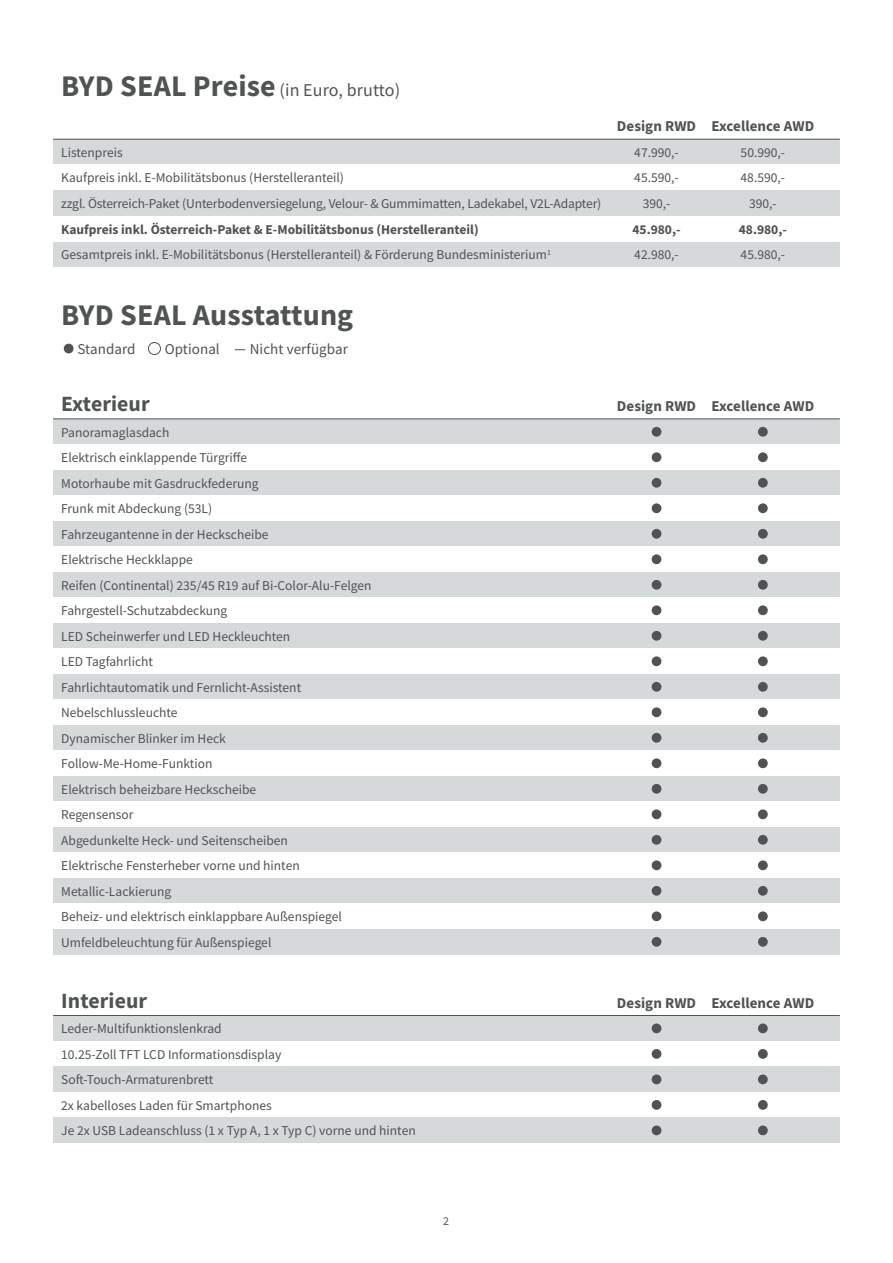
<style>
.page{position:relative;width:893px;height:1263px;background:#fff}
.page>*{position:absolute;margin:0;border:0;box-sizing:border-box;transform-origin:0 0}
.t1{font:700 30px "Source Sans Pro";letter-spacing:.005em;color:#505353}
.t2{font:700 21.75px "Source Sans Pro";letter-spacing:.005em;color:#505353}
.t3{font:18px "Source Sans Pro";letter-spacing:.005em;color:#505353}
.t4{font:700 15px "Source Sans Pro";letter-spacing:.005em;color:#505353}
.t5{font:15px "Source Sans Pro";letter-spacing:.005em;color:#505353}
.t6{font:13.5px/25.5px "Source Sans Pro";color:#505353}
.t7{font:700 13.5px "Source Sans Pro";color:#505353}
.t8{font:12px "Source Sans Pro";color:#505353}
.s1{font-weight:700;font-size:30px}
</style>
<div class="page">
<div style="left:64px;top:344px;width:10px;height:9px;background:#505353;border-radius:50%"></div>
<div style="left:148px;top:342px;width:13px;height:13px;border:1px solid #505353;border-radius:50%"></div>
<div style="left:53px;top:419px;width:787px;height:25px;background:#d6d9da"></div>
<div style="left:53px;top:470px;width:787px;height:25px;background:#d6d9da"></div>
<div style="left:53px;top:521px;width:787px;height:25px;background:#d6d9da"></div>
<div style="left:53px;top:572px;width:787px;height:25px;background:#d6d9da"></div>
<div style="left:53px;top:623px;width:787px;height:25px;background:#d6d9da"></div>
<div style="left:53px;top:674px;width:787px;height:25px;background:#d6d9da"></div>
<div style="left:53px;top:725px;width:787px;height:25px;background:#d6d9da"></div>
<div style="left:53px;top:776px;width:787px;height:25px;background:#d6d9da"></div>
<div style="left:53px;top:827px;width:787px;height:26px;background:#d6d9da"></div>
<div style="left:53px;top:878px;width:787px;height:26px;background:#d6d9da"></div>
<div style="left:53px;top:929px;width:787px;height:26px;background:#d6d9da"></div>
<div style="left:652px;top:427px;width:9px;height:10px;background:#505353;border-radius:50%"></div>
<div style="left:758px;top:427px;width:10px;height:10px;background:#505353;border-radius:50%"></div>
<div style="left:652px;top:452px;width:9px;height:10px;background:#505353;border-radius:50%"></div>
<div style="left:758px;top:452px;width:10px;height:10px;background:#505353;border-radius:50%"></div>
<div style="left:652px;top:478px;width:9px;height:10px;background:#505353;border-radius:50%"></div>
<div style="left:758px;top:478px;width:10px;height:10px;background:#505353;border-radius:50%"></div>
<div style="left:652px;top:503px;width:9px;height:10px;background:#505353;border-radius:50%"></div>
<div style="left:758px;top:503px;width:10px;height:10px;background:#505353;border-radius:50%"></div>
<div style="left:652px;top:529px;width:9px;height:10px;background:#505353;border-radius:50%"></div>
<div style="left:758px;top:529px;width:10px;height:10px;background:#505353;border-radius:50%"></div>
<div style="left:652px;top:554px;width:9px;height:10px;background:#505353;border-radius:50%"></div>
<div style="left:758px;top:554px;width:10px;height:10px;background:#505353;border-radius:50%"></div>
<div style="left:652px;top:580px;width:9px;height:10px;background:#505353;border-radius:50%"></div>
<div style="left:758px;top:580px;width:10px;height:10px;background:#505353;border-radius:50%"></div>
<div style="left:652px;top:605px;width:9px;height:10px;background:#505353;border-radius:50%"></div>
<div style="left:758px;top:605px;width:10px;height:10px;background:#505353;border-radius:50%"></div>
<div style="left:652px;top:631px;width:9px;height:10px;background:#505353;border-radius:50%"></div>
<div style="left:758px;top:631px;width:10px;height:10px;background:#505353;border-radius:50%"></div>
<div style="left:652px;top:656px;width:9px;height:10px;background:#505353;border-radius:50%"></div>
<div style="left:758px;top:656px;width:10px;height:10px;background:#505353;border-radius:50%"></div>
<div style="left:652px;top:682px;width:9px;height:10px;background:#505353;border-radius:50%"></div>
<div style="left:758px;top:682px;width:10px;height:10px;background:#505353;border-radius:50%"></div>
<div style="left:652px;top:707px;width:9px;height:10px;background:#505353;border-radius:50%"></div>
<div style="left:758px;top:707px;width:10px;height:10px;background:#505353;border-radius:50%"></div>
<div style="left:652px;top:733px;width:9px;height:10px;background:#505353;border-radius:50%"></div>
<div style="left:758px;top:733px;width:10px;height:10px;background:#505353;border-radius:50%"></div>
<div style="left:652px;top:758px;width:9px;height:10px;background:#505353;border-radius:50%"></div>
<div style="left:758px;top:758px;width:10px;height:10px;background:#505353;border-radius:50%"></div>
<div style="left:652px;top:784px;width:9px;height:10px;background:#505353;border-radius:50%"></div>
<div style="left:758px;top:784px;width:10px;height:10px;background:#505353;border-radius:50%"></div>
<div style="left:652px;top:809px;width:9px;height:10px;background:#505353;border-radius:50%"></div>
<div style="left:758px;top:809px;width:10px;height:10px;background:#505353;border-radius:50%"></div>
<div style="left:652px;top:835px;width:9px;height:10px;background:#505353;border-radius:50%"></div>
<div style="left:758px;top:835px;width:10px;height:10px;background:#505353;border-radius:50%"></div>
<div style="left:652px;top:860px;width:9px;height:10px;background:#505353;border-radius:50%"></div>
<div style="left:758px;top:860px;width:10px;height:10px;background:#505353;border-radius:50%"></div>
<div style="left:652px;top:886px;width:9px;height:10px;background:#505353;border-radius:50%"></div>
<div style="left:758px;top:886px;width:10px;height:10px;background:#505353;border-radius:50%"></div>
<div style="left:652px;top:911px;width:9px;height:10px;background:#505353;border-radius:50%"></div>
<div style="left:758px;top:911px;width:10px;height:10px;background:#505353;border-radius:50%"></div>
<div style="left:652px;top:937px;width:9px;height:10px;background:#505353;border-radius:50%"></div>
<div style="left:758px;top:937px;width:10px;height:10px;background:#505353;border-radius:50%"></div>
<hr style="left:53px;top:419px;width:787px;height:1px;background:#505353">
<div style="left:53px;top:1015px;width:787px;height:26px;background:#d6d9da"></div>
<div style="left:53px;top:1066px;width:787px;height:26px;background:#d6d9da"></div>
<div style="left:53px;top:1117px;width:787px;height:26px;background:#d6d9da"></div>
<div style="left:652px;top:1023px;width:9px;height:10px;background:#505353;border-radius:50%"></div>
<div style="left:758px;top:1023px;width:10px;height:10px;background:#505353;border-radius:50%"></div>
<div style="left:652px;top:1049px;width:9px;height:10px;background:#505353;border-radius:50%"></div>
<div style="left:758px;top:1049px;width:10px;height:10px;background:#505353;border-radius:50%"></div>
<div style="left:652px;top:1074px;width:9px;height:10px;background:#505353;border-radius:50%"></div>
<div style="left:758px;top:1074px;width:10px;height:10px;background:#505353;border-radius:50%"></div>
<div style="left:652px;top:1100px;width:9px;height:10px;background:#505353;border-radius:50%"></div>
<div style="left:758px;top:1100px;width:10px;height:10px;background:#505353;border-radius:50%"></div>
<div style="left:652px;top:1125px;width:9px;height:10px;background:#505353;border-radius:50%"></div>
<div style="left:758px;top:1125px;width:10px;height:10px;background:#505353;border-radius:50%"></div>
<hr style="left:53px;top:1015px;width:787px;height:1px;background:#505353">
<div style="left:53px;top:139px;width:787px;height:26px;background:#d6d9da"></div>
<div style="left:53px;top:190px;width:787px;height:26px;background:#d6d9da"></div>
<div style="left:53px;top:241px;width:787px;height:26px;background:#d6d9da"></div>
<hr style="left:53px;top:139px;width:787px;height:1px;background:#505353">
<h3 class="t3" style="left:61px;top:78px;width:340px"><span class="s1">BYD SEAL Preise</span> (in Euro, brutto)</h3>
<p class="t4" style="left:617px;top:116px;width:199px">Design RWD Excellence AWD</p>
<p class="t6" style="left:61px;top:140px;width:63px">Listenpreis</p>
<p class="t6" style="left:634px;top:140px;width:46px">47.990,-</p>
<p class="t6" style="left:741px;top:140px;width:46px">50.990,-</p>
<p class="t6" style="left:61px;top:165px;width:284px">Kaufpreis inkl. E-Mobilitätsbonus (Herstelleranteil)</p>
<p class="t6" style="left:634px;top:165px;width:46px">45.590,-</p>
<p class="t6" style="left:741px;top:165px;width:46px">48.590,-</p>
<p class="t6" style="left:61px;top:191px;width:542px">zzgl. Österreich-Paket (Unterbodenversiegelung, Velour- &amp; Gummimatten, Ladekabel, V2L-Adapter)</p>
<p class="t6" style="left:643px;top:191px;width:29px">390,-</p>
<p class="t6" style="left:749px;top:191px;width:29px">390,-</p>
<p class="t7" style="left:61px;top:220px;width:419px">Kaufpreis inkl. Österreich-Paket &amp; E-Mobilitätsbonus (Herstelleranteil)</p>
<p class="t7" style="left:632px;top:220px;width:50px">45.980,-</p>
<p class="t7" style="left:739px;top:220px;width:50px">48.980,-</p>
<p class="t6" style="left:61px;top:242px;width:491px">Gesamtpreis inkl. E-Mobilitätsbonus (Herstelleranteil) &amp; Förderung Bundesministerium<sup>1</sup></p>
<p class="t6" style="left:634px;top:242px;width:46px">42.980,-</p>
<p class="t6" style="left:741px;top:242px;width:46px">45.980,-</p>
<h1 class="t1" style="left:61px;top:295px;width:294px">BYD SEAL Ausstattung</h1>
<p class="t5" style="left:78px;top:339px;width:59px">Standard</p>
<p class="t5" style="left:165px;top:339px;width:57px">Optional</p>
<p class="t5" style="left:250px;top:339px;width:100px">Nicht verfügbar</p>
<h2 class="t2" style="left:61px;top:389px;width:90px">Exterieur</h2>
<p class="t4" style="left:617px;top:396px;width:199px">Design RWD Excellence AWD</p>
<p class="t6" style="left:61px;top:419px;width:312px">Panoramaglasdach<br>Elektrisch einklappende Türgriffe<br>Motorhaube mit Gasdruckfederung<br>Frunk mit Abdeckung (53L)<br>Fahrzeugantenne in der Heckscheibe<br>Elektrische Heckklappe<br>Reifen (Continental) 235/45 R19 auf Bi-Color-Alu-Felgen Fahrgestell-Schutzabdeckung<br>LED Scheinwerfer und LED Heckleuchten<br>LED Tagfahrlicht<br>Fahrlichtautomatik und Fernlicht-Assistent Nebelschlussleuchte<br>Dynamischer Blinker im Heck Follow-Me-Home-Funktion<br>Elektrisch beheizbare Heckscheibe<br>Regensensor<br>Abgedunkelte Heck- und Seitenscheiben<br>Elektrische Fensterheber vorne und hinten Metallic-Lackierung<br>Beheiz- und elektrisch einklappbare Außenspiegel Umfeldbeleuchtung für Außenspiegel</p>
<h2 class="t2" style="left:61px;top:986px;width:87px">Interieur</h2>
<p class="t4" style="left:617px;top:993px;width:199px">Design RWD Excellence AWD</p>
<p class="t6" style="left:61px;top:1016px;width:356px">Leder-Multifunktionslenkrad<br>10.25-Zoll TFT LCD Informationsdisplay Soft-Touch-Armaturenbrett<br>2x kabelloses Laden für Smartphones<br>Je 2x USB Ladeanschluss (1 x Typ A, 1 x Typ C) vorne und hinten</p>
<p class="t8" style="left:443px;top:1213px;width:7px">2</p>
</div>
